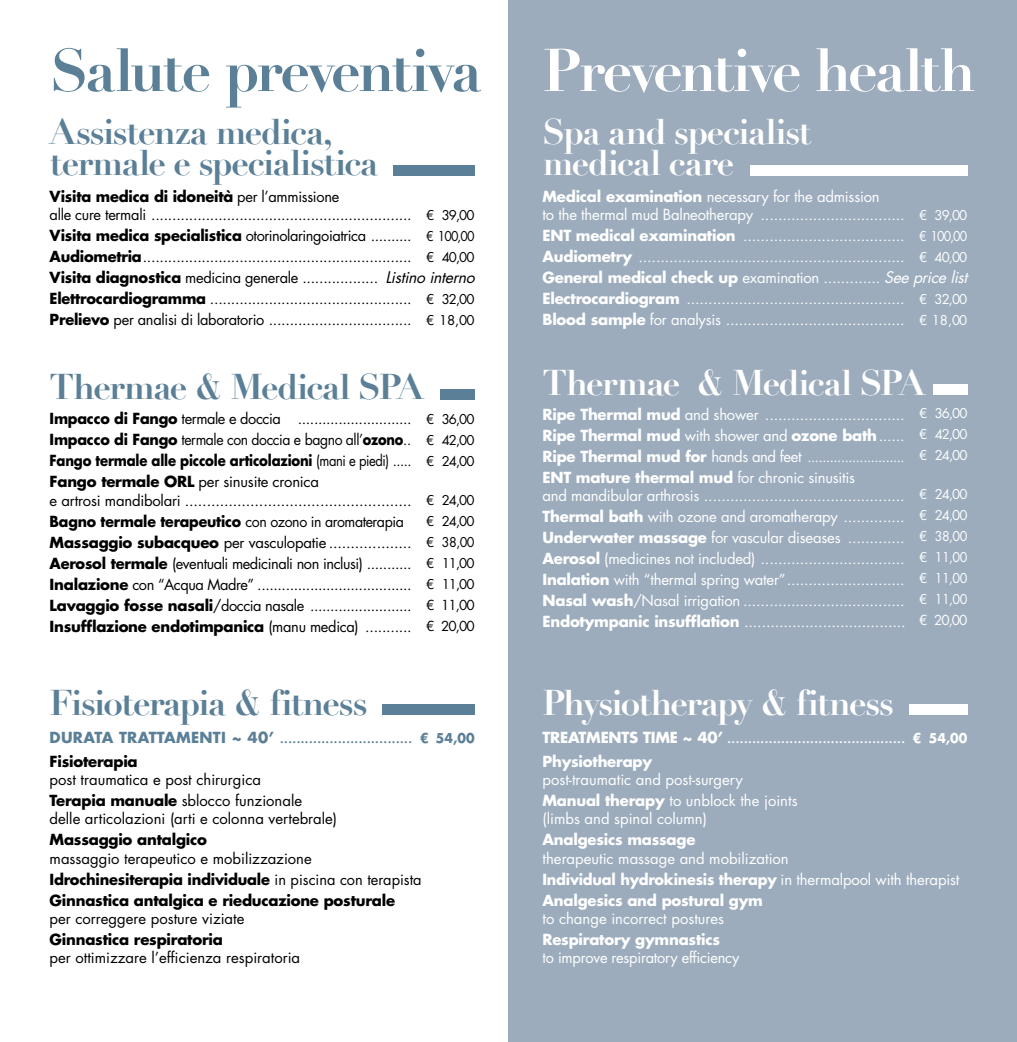
<style>
.page{position:relative;width:1017px;height:1042px;background:#fff}
.page>*{position:absolute;margin:0;border:0;box-sizing:border-box;transform-origin:0 0}
.t1{font:700 59.15px "Didot";letter-spacing:-.045em;color:#fff}
.t2{font:700 59.15px "Didot";letter-spacing:-.05em;color:#5a7f97}
.t3{font:700 35px/31.5px "Didot";letter-spacing:-.035em;color:#5a7f97}
.t4{font:700 35px/31.5px "Didot";letter-spacing:-.04em;color:#fff}
.t5{font:italic 15.58px "Futura Std";color:#000}
.t6{font:14.88px/21px "Futura Std";letter-spacing:-.015em;color:#fff}
.t7{font:14.88px/21px "Futura Std";letter-spacing:-.015em;color:#000}
.t8{font:700 14.88px/21px "Futura Std";letter-spacing:-.015em;color:#000}
.t9{font:700 14.88px "Futura Std";letter-spacing:-.015em;color:#fff}
.t10{font:13.47px/21px "Futura Std";letter-spacing:-.07em;color:#000}
.t11{font:13.47px "Futura Std";color:#fff}
.t12{font:13.12px/21px "Futura Std";letter-spacing:-.07em;color:#fff;text-align:justify}
.t13{font:13.12px/21px "Futura Std";letter-spacing:-.07em;color:#000;text-align:justify}
.t14{font:700 13.12px "Futura Std";color:#5a7f97;scale:.95 1}
.t15{font:700 13.12px "Futura Std";color:#fff;scale:.95 1}
.t16{font:700 8.75px "Futura Std";color:#fff}
.t17{font:700 8.75px "Futura Std";color:#5a7f97}
.s1{font-weight:700}
.s2{font-style:italic;font-size:15.58px}
.s3{font-size:14.88px}
.s4{font-weight:400}
</style>
<div class="page">
<div style="left:508px;top:0;width:509px;height:1042px;background:#9cacbd"></div>
<div style="left:393px;top:165px;width:82px;height:10px;background:#5a7f97"></div>
<div style="left:440px;top:389px;width:35px;height:10px;background:#5a7f97"></div>
<div style="left:750px;top:165px;width:217px;height:10px;background:#fff"></div>
<div style="left:933px;top:385px;width:34px;height:10px;background:#fff"></div>
<div style="left:909px;top:704px;width:58px;height:10px;background:#fff"></div>
<hr style="left:0;top:0;width:1px;height:1042px;background:#9cacbd">
<div style="left:382px;top:704px;width:93px;height:10px;background:#5a7f97"></div>
<h1 class="t2" style="left:50px;top:33px;width:433px">Salute preventiva</h1>
<h2 class="t3" style="left:50px;top:116px;width:330px">Assistenza medica, termale e specialistica</h2>
<p class="t7" style="left:50px;top:188px;width:364px;line-height:18.4px"><span class="s1">Visita medica di idoneità</span> per l’ammissione<br>alle cure termali ..............................................................</p>
<p class="t7" style="left:50px;top:226px;width:364px"><span class="s1">Visita medica specialistica</span> otorinolaringoiatrica ..........<br><span class="s1">Audiometria</span>................................................................<br><span class="s1">Visita diagnostica</span> medicina generale ..................<br><span class="s1">Elettrocardiogramma</span> ................................................<br><span class="s1">Prelievo</span> per analisi di laboratorio ..................................</p>
<p class="t13" style="left:426px;top:205px;width:50px">€ 39,00 € 100,00 € 40,00</p>
<p class="t13" style="left:426px;top:289px;width:50px">€ 32,00 € 18,00</p>
<p class="t5" style="left:385px;top:268px;width:95px">Listino interno</p>
<h2 class="t3" style="left:50px;top:372px;width:376px">Thermae &amp; Medical SPA</h2>
<p class="t7" style="left:50px;top:408px;width:364px;text-align:justify"><span class="s1">Impacco di Fango</span> termale e doccia ............................<br><span class="s1">Impacco di Fango</span> termale con doccia e bagno all’<span class="s1">ozono</span>..<br><span class="s1">Fango termale alle piccole articolazioni</span> (mani e piedi) .....<br><span class="s1">Fango termale ORL</span> per sinusite cronica</p>
<p class="t7" style="left:50px;top:490px;width:364px">e artrosi mandibolari ....................................................<br><span class="s1">Bagno termale terapeutico</span> con ozono in aromaterapia <span class="s1">Massaggio subacqueo</span> per vasculopatie ...................<br><span class="s1">Aerosol termale</span> (eventuali medicinali non inclusi) ...........<br><span class="s1">Inalazione</span> con “Acqua Madre” ......................................<br><span class="s1">Lavaggio fosse nasali</span>/doccia nasale .........................<br><span class="s1">Insufflazione endotimpanica</span> (manu medica) ...........</p>
<p class="t13" style="left:426px;top:408px;width:50px">€ 36,00 € 42,00 € 24,00</p>
<p class="t13" style="left:426px;top:490px;width:50px">€ 24,00 € 24,00 € 38,00 € 11,00 € 11,00</p>
<p class="t10" style="left:426px;top:595px;width:50px">€ 11,00 € 20,00</p>
<h1 class="t1" style="left:543px;top:33px;width:435px">Preventive health</h1>
<h2 class="t4" style="left:543px;top:116px;width:271px">Spa and specialist medical care</h2>
<p class="t6" style="left:543px;top:188px;width:364px;line-height:18.4px"><span class="s1">Medical examination</span> necessary for the admission<br>to the thermal mud Balneotherapy .................................</p>
<p class="t6" style="left:543px;top:226px;width:431px"><span class="s1">ENT medical examination</span> .....................................<br><span class="s1">Audiometry</span> .............................................................<br><span class="s1">General medical check up</span> examination ............. <span class="s2">Seepricelist </span><span class="s1">Electrocardiogram</span> ..................................................<br><span class="s1">Blood sample</span> for analysis .........................................</p>
<p class="t12" style="left:919px;top:205px;width:50px">€ 39,00 € 100,00 € 40,00</p>
<p class="t12" style="left:919px;top:289px;width:50px">€ 32,00 € 18,00</p>
<h2 class="t4" style="left:543px;top:367px;width:384px">Thermae &amp; Medical SPA</h2>
<p class="t6" style="left:543px;top:404px;width:364px;text-align:justify"><span class="s1">Ripe Thermal mud</span> and shower ................................<br><span class="s1">Ripe Thermal mud</span> with shower and <span class="s1">ozone bath</span>......<br><span class="s1">Ripe Thermal mud for</span> hands and feet ..........................<br><span class="s1">ENT mature thermal mud</span> for chronic sinusitis</p>
<p class="t6" style="left:543px;top:485px;width:365px;text-align:justify">and mandibular arthrosis ..............................................<br><span class="s1">Thermal bath</span> with ozone and aromatherapy ..............<br><span class="s1">Underwater massage</span> for vascular diseases .............<br><span class="s1">Aerosol</span> (medicines not included) .................................<br><span class="s1">Inalation</span> with “thermal spring water”...........................<br><span class="s1">Nasal wash</span>/Nasal irrigation .....................................<br><span class="s1">Endotympanic insufflation</span> .....................................</p>
<p class="t12" style="left:919px;top:402px;width:50px">€ 36,00 € 42,00 € 24,00</p>
<p class="t12" style="left:919px;top:484px;width:50px">€ 24,00 € 24,00 € 38,00 € 11,00 € 11,00 € 11,00</p>
<p class="t11" style="left:919px;top:611px;width:50px">€ 20,00</p>
<h2 class="t4" style="left:543px;top:687px;width:353px">Physiotherapy &amp; fitness</h2>
<h2 class="t3" style="left:50px;top:687px;width:320px">Fisioterapia &amp; fitness</h2>
<p class="t17" style="left:50px;top:734px;width:364px"><span class="s3">DURATA TRATTAMENTI ~ 40’</span> ................................</p>
<p class="t8" style="left:50px;top:750px;width:90px">Fisioterapia</p>
<p class="t7" style="left:50px;top:769px;width:254px">post traumatica e post chirurgica<br><span class="s1">Terapia manuale</span> sblocco funzionale</p>
<p class="t7" style="left:50px;top:808px;width:289px">delle articolazioni (arti e colonna vertebrale)</p>
<p class="t8" style="left:50px;top:829px;width:159px">Massaggio antalgico</p>
<p class="t8" style="left:50px;top:847px;width:374px"><span class="s4">massaggio terapeutico e mobilizzazione<br></span>Idrochinesiterapia individuale <span class="s4">in piscina con terapista<br></span>Ginnastica antalgica e rieducazione posturale</p>
<p class="t7" style="left:50px;top:908px;width:196px">per correggere posture viziate</p>
<p class="t8" style="left:50px;top:929px;width:175px">Ginnastica respiratoria</p>
<p class="t7" style="left:50px;top:947px;width:252px">per ottimizzare l’efficienza respiratoria</p>
<p class="t16" style="left:543px;top:734px;width:364px"><span class="s3">TREATMENTS TIME ~ 40’</span> ...........................................</p>
<p class="t9" style="left:543px;top:751px;width:111px">Physiotherapy</p>
<p class="t6" style="left:543px;top:769px;width:257px">post-traumatic and post-surgery<br><span class="s1">Manual therapy</span> to unblock the joints</p>
<p class="t6" style="left:543px;top:808px;width:166px">(limbs and spinal column)</p>
<p class="t9" style="left:543px;top:830px;width:154px">Analgesics massage</p>
<p class="t6" style="left:542px;top:848px;width:419px">therapeutic massage and mobilization<br><span class="s1">Individual hydrokinesis therapy</span> in thermalpool with therapist<br><span class="s1">Analgesics and postural gym</span></p>
<p class="t6" style="left:542px;top:908px;width:183px">to change incorrect postures</p>
<p class="t9" style="left:542px;top:929px;width:179px">Respiratory gymnastics</p>
<p class="t6" style="left:543px;top:947px;width:198px">to improve respiratory efficiency</p>
<p class="t14" style="left:420px;top:729px;width:59px">€ 54,00</p>
<p class="t15" style="left:913px;top:729px;width:59px">€ 54,00</p>
</div>
